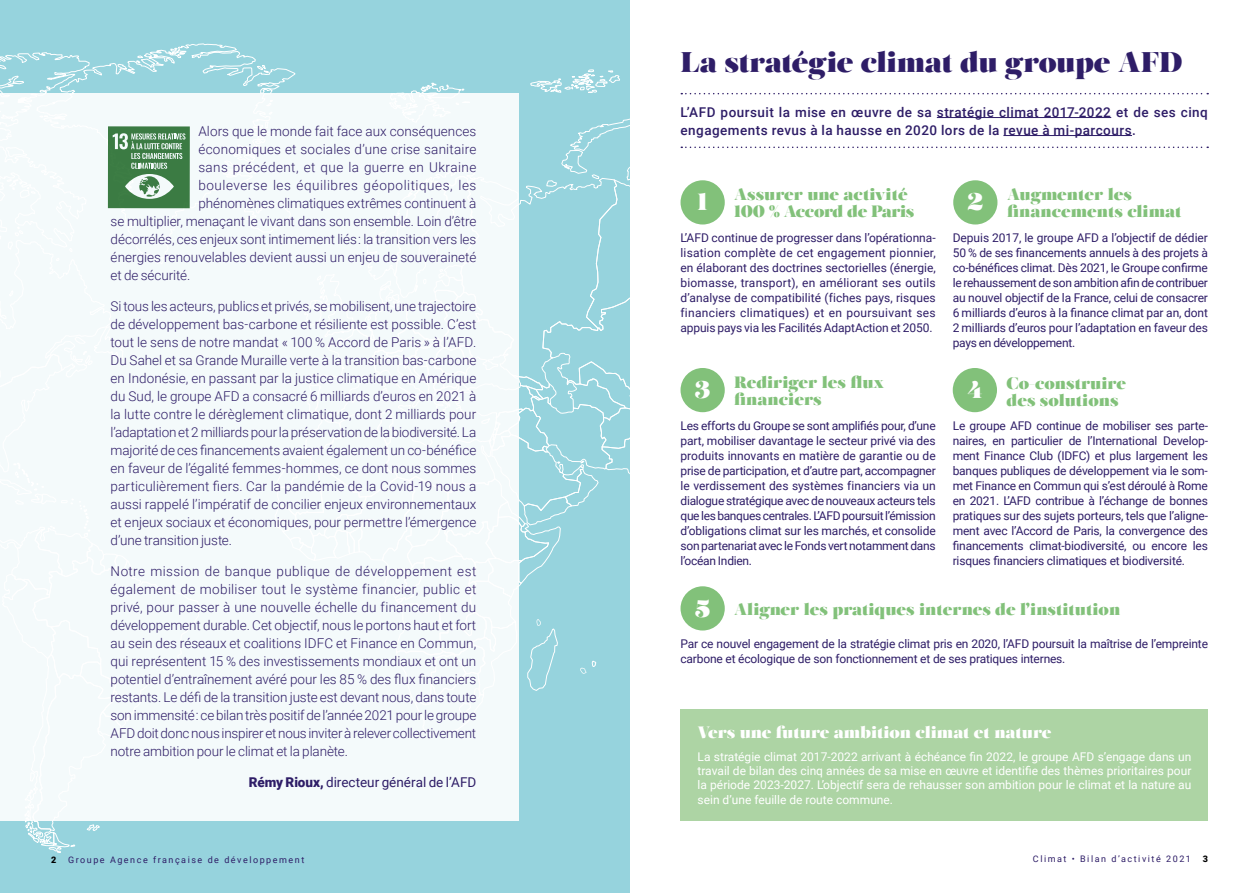
<style>
.page{position:relative;width:1259px;height:893px;background:#fff}
.page>*{position:absolute;margin:0;border:0;box-sizing:border-box;transform-origin:0 0}
.t1{font:28.5px "Salome";letter-spacing:-.015em;color:#2e1d67}
.t2{font:24px "Salome";color:#fff}
.t3{font:16.5px/16.5px "Salome";color:#82c17a}
.t4{font:16.5px/16.5px "Salome";letter-spacing:-.02em;color:#82c17a}
.t5{font:16.5px "Salome";color:#fff}
.t6{font:300 13.5px/18px "Roboto";color:#2e1d67;text-align:justify}
.t7{font:500 13.5px "Roboto";letter-spacing:.03em;color:#2e1d67}
.t8{font:300 13.5px "Roboto";letter-spacing:.04em;color:#2e1d67}
.t9{font:300 13.5px "Roboto";letter-spacing:.035em;color:#2e1d67}
.t10{font:13.5px "Roboto";color:#2e1d67}
.t11{font:12px/15px "Roboto";letter-spacing:-.015em;color:#2e1d67;text-align:justify}
.t12{font:12px/14.2px "Roboto";color:#fff;text-align:justify}
.t13{font:9px "Roboto";letter-spacing:.17em;color:#2e1d67}
.t14{font:900 9px "Roboto";color:#000}
.s1{font-weight:900}
.s2{font-size:24px;color:#fff}
</style>
<div class="page">
<div style="left:680px;top:180px;width:45px;height:44px;background:#82c17a;border-radius:50%"></div>
<div style="left:952px;top:368px;width:45px;height:44px;background:#82c17a;border-radius:50%"></div>
<div style="left:953px;top:180px;width:44px;height:44px;background:#82c17a;border-radius:50%"></div>
<hr style="left:937px;top:117px;width:174px;height:1px;background:#2e1d67">
<hr style="left:1003px;top:135px;width:129px;height:1px;background:#2e1d67">
<svg style="left:681px;top:93px;width:527px;height:1px"></svg>
<svg style="left:681px;top:147px;width:527px;height:1px"></svg>
<div style="left:0;top:0;width:629px;height:893px;background:#96d3dd"></div>
<svg style="left:175px;top:43px;width:81px;height:32px"></svg>
<svg style="left:228px;top:65px;width:402px;height:670px"></svg>
<div style="left:0;top:93px;width:519px;height:727px;background:#f4fafb"></div>
<svg style="left:0;top:48px;width:199px;height:805px"></svg>
<div style="left:680px;top:586px;width:45px;height:44px;background:#82c17a;border-radius:50%"></div>
<div style="left:680px;top:368px;width:45px;height:44px;background:#82c17a;border-radius:50%"></div>
<div style="left:680px;top:709px;width:528px;height:112px;background:#add4a4"></div>
<h1 class="t1" style="left:680px;top:44px;width:503px">La stratégie climat du groupe AFD</h1>
<p class="t7" style="left:680px;top:102px;width:529px">L’AFD poursuit la mise en œuvre de sa stratégie climat 2017-2022 et de ses cinq</p>
<p class="t6" style="left:198px;top:122px;width:279px">Alors que le monde fait face aux conséquences</p>
<p class="t7" style="left:680px;top:120px;width:457px">engagements revus à la hausse en 2020 lors de la revue à mi-parcours.</p>
<p class="t6" style="left:198px;top:140px;width:279px">économiques et sociales d’une crise sanitaire</p>
<p class="t9" style="left:198px;top:158px;width:279px">sans précédent, et que la guerre en Ukraine</p>
<p class="t8" style="left:198px;top:176px;width:279px">bouleverse les équilibres géopolitiques, les</p>
<p class="t6" style="left:198px;top:194px;width:279px">phénomènes climatiques extrêmes continuent à</p>
<p class="t6" style="left:111px;top:212px;width:367px">se multiplier, menaçant le vivant dans son ensemble. Loin d’être</p>
<p class="t6" style="left:111px;top:230px;width:367px">décorrélés, ces enjeux sont intimement liés : la transition vers les</p>
<p class="t6" style="left:111px;top:248px;width:367px">énergies renouvelables devient aussi un enjeu de souveraineté</p>
<p class="t6" style="left:111px;top:266px;width:81px">et de sécurité.</p>
<p class="t6" style="left:111px;top:297px;width:367px">Si tous les acteurs, publics et privés, se mobilisent, une trajectoire de développement bas-carbone et résiliente est possible. C’est tout le sens de notre mandat « 100 % Accord de Paris » à l’AFD.<br>Du Sahel et sa Grande Muraille verte à la transition bas-carbone en Indonésie, en passant par la justice climatique en Amérique du Sud, le groupe AFD a consacré 6 milliards d’euros en 2021 à la lutte contre le dérèglement climatique, dont 2 milliards pour l’adaptation et 2 milliards pour la préservation de la biodiversité. La majorité de ces financements avaient également un co-bénéfice en faveur de l’égalité femmes-hommes, ce dont nous sommes particulièrement fiers. Car la pandémie de la Covid-19 nous a aussi rappelé l’impératif de concilier enjeux environnementaux et enjeux sociaux et économiques, pour permettre l’émergence d’une transition juste.</p>
<p class="t6" style="left:111px;top:562px;width:367px">Notre mission de banque publique de développement est également de mobiliser tout le système financier, public et privé, pour passer à une nouvelle échelle du financement du développement durable. Cet objectif, nous le portons haut et fort au sein des réseaux et coalitions IDFC et Finance en Commun, qui représentent 15 % des investissements mondiaux et ont un potentiel d’entraînement avéré pour les 85 % des flux financiers restants. Le défi de la transition juste est devant nous, dans toute son immensité : ce bilan très positif de l’année 2021 pour le groupe AFD doit donc nous inspirer et nous inviter à relever collectivement notre ambition pour le climat et la planète.</p>
<p class="t10" style="left:249px;top:772px;width:229px"><span class="s1">Rémy Rioux,</span> directeur général de l’AFD</p>
<p class="t4" style="left:734px;top:186px;width:182px;text-indent:-37px"><span class="s2">1</span> Assurer une activité<br>100 % Accord de Paris</p>
<p class="t11" style="left:680px;top:230px;width:257px">L’AFD continue de progresser dans l’opérationna&shy;lisation complète de cet engagement pionnier, en élaborant des doctrines sectorielles (énergie, biomasse, transport), en améliorant ses outils d’analyse de compatibilité (fiches pays, risques financiers climatiques) et en poursuivant ses appuis pays via les Facilités AdaptAction et 2050.</p>
<p class="t3" style="left:1007px;top:186px;width:176px;text-indent:-40px"><span class="s2">2</span> Augmenter les financements climat</p>
<p class="t11" style="left:952px;top:230px;width:257px">Depuis 2017, le groupe AFD a l’objectif de dédier 50 % de ses financements annuels à des projets à co-bénéfices climat. Dès 2021, le Groupe confirme le rehaussement de son ambition afin de contribuer au nouvel objectif de la France, celui de consacrer 6 milliards d’euros à la finance climat par an, dont 2 milliards d’euros pour l’adaptation en faveur des pays en développement.</p>
<p class="t3" style="left:734px;top:374px;width:151px;text-indent:-39px"><span class="s2">3</span> Rediriger les flux financiers</p>
<p class="t11" style="left:680px;top:418px;width:257px">Les efforts du Groupe se sont amplifiés pour, d’une part, mobiliser davantage le secteur privé via des produits innovants en matière de garantie ou de prise de participation, et d’autre part, accompagner le verdissement des systèmes financiers via un dialogue stratégique avec de nouveaux acteurs tels que les banques centrales. L’AFD poursuit l’émission d’obligations climat sur les marchés, et consolide son partenariat avec le Fonds vert notamment dans l’océan Indien.</p>
<p class="t3" style="left:1006px;top:375px;width:121px">Co-construire des solutions</p>
<h2 class="t2" style="left:967px;top:374px;width:17px">4</h2>
<p class="t11" style="left:952px;top:418px;width:257px">Le groupe AFD continue de mobiliser ses parte&shy;naires, en particulier de l’International Develop&shy;ment Finance Club (IDFC) et plus largement les banques publiques de développement via le som&shy;met Finance en Commun qui s’est déroulé à Rome en 2021. L’AFD contribue à l’échange de bonnes pratiques sur des sujets porteurs, tels que l’aligne&shy;ment avec l’Accord de Paris, la convergence des financements climat-biodiversité, ou encore les risques financiers climatiques et biodiversité.</p>
<p class="t3" style="left:695px;top:601px;width:427px"><span class="s2">5</span> Aligner les pratiques internes de l’institution</p>
<p class="t11" style="left:680px;top:636px;width:529px">Par ce nouvel engagement de la stratégie climat pris en 2020, l’AFD poursuit la maîtrise de l’empreinte carbone et écologique de son fonctionnement et de ses pratiques internes.</p>
<p class="t5" style="left:697px;top:721px;width:355px">Vers une future ambition climat et nature</p>
<p class="t12" style="left:697px;top:749px;width:495px">La stratégie climat 2017-2022 arrivant à échéance fin 2022, le groupe AFD s’engage dans un travail de bilan des cinq années de sa mise en œuvre et identifie des thèmes prioritaires pour la période 2023-2027. L’objectif sera de rehausser son ambition pour le climat et la nature au sein d’une feuille de route commune.</p>
<p class="t14" style="left:51px;top:853px;width:7px">2</p>
<p class="t13" style="left:68px;top:853px;width:238px">Groupe Agence française de développement</p>
<p class="t13" style="left:1033px;top:853px;width:159px">Climat • Bilan d’activité 2021</p>
<p class="t14" style="left:1202px;top:853px;width:7px">3</p>
</div>
